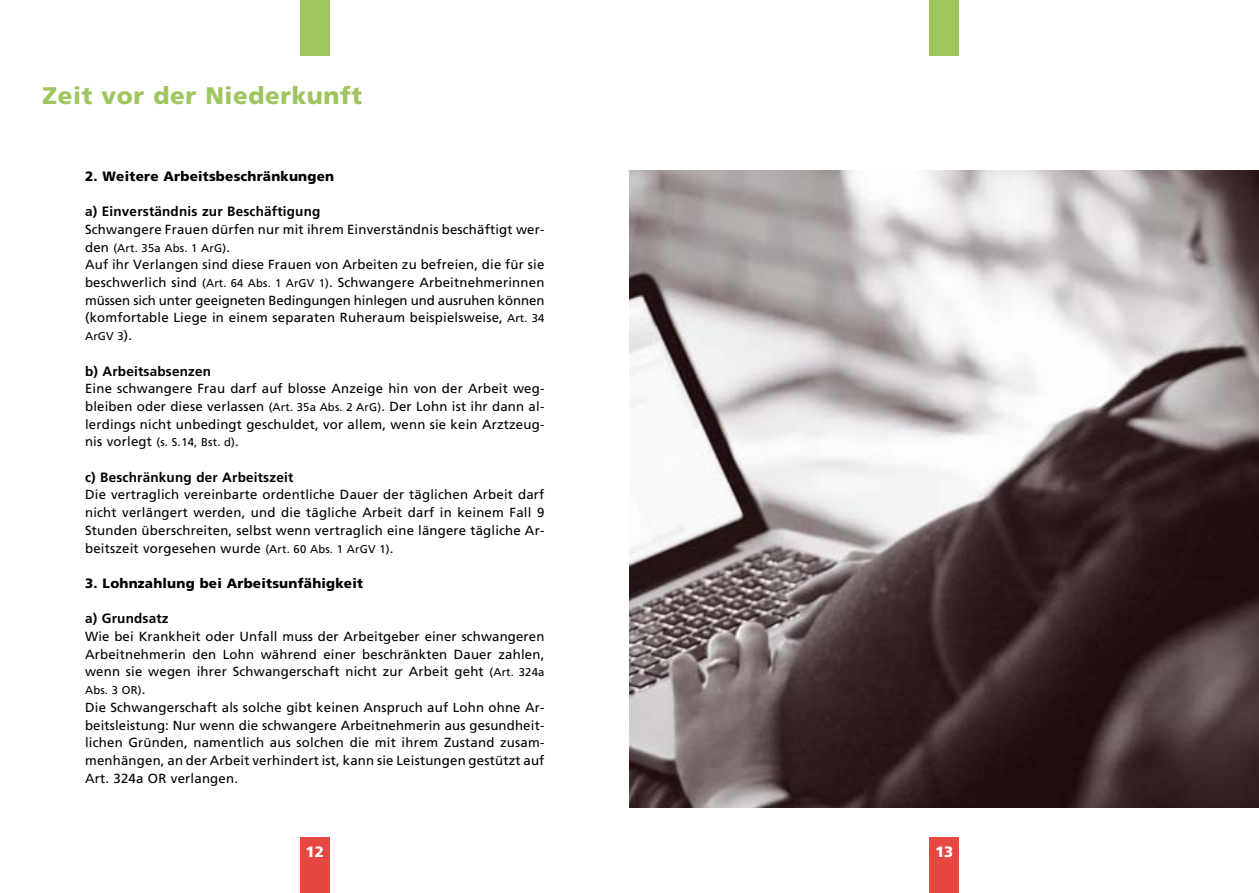
<style>
.page{position:relative;width:1259px;height:893px;background:#fff}
.page>*{position:absolute;margin:0;border:0;box-sizing:border-box;transform-origin:0 0}
.t1{font:900 24px "Frutiger";letter-spacing:.025em;color:#9fc65e}
.t2{font:900 15px "Frutiger";color:#fff}
.t3{font:700 13.5px "Frutiger";letter-spacing:.015em;color:#000}
.t4{font:900 13.5px "Frutiger";letter-spacing:.015em;color:#000}
.t5{font:13.2px/17.7px "Frutiger";letter-spacing:.015em;color:#000;text-align:justify}
.t6{font:11.25px "Frutiger";letter-spacing:.015em;color:#000}
.s1{font-size:13.2px}
.s2{font-size:11.25px}
</style>
<div class="page">
<div style="left:929px;top:0;width:30px;height:55px;background:#9fc65e"></div>
<div style="left:300px;top:0;width:30px;height:55px;background:#9fc65e"></div>
<div style="left:929px;top:838px;width:30px;height:55px;background:#e64741"></div>
<div style="left:300px;top:838px;width:30px;height:55px;background:#e64741"></div>
<img style="left:629px;top:170px;width:629px;height:638px">
<h1 class="t1" style="left:43px;top:81px;width:321px">Zeit vor der Niederkunft</h1>
<p class="t4" style="left:85px;top:168px;width:251px">2. Weitere Arbeitsbeschränkungen</p>
<p class="t3" style="left:85px;top:204px;width:237px">a) Einverständnis zur Beschäftigung</p>
<p class="t5" style="left:85px;top:221px;width:461px">Schwangere Frauen dürfen nur mit ihrem Einverständnis beschäftigt wer-</p>
<p class="t6" style="left:85px;top:241px;width:146px"><span class="s1">den</span> (Art. 35a Abs. 1 ArG)<span class="s1">.</span></p>
<p class="t5" style="left:85px;top:256px;width:461px">Auf ihr Verlangen sind diese Frauen von Arbeiten zu befreien, die für sie beschwerlich sind <span class="s2">(Art. 64 Abs. 1 ArGV 1)</span>. Schwangere Arbeitnehmerinnen müssen sich unter geeigneten Bedingungen hinlegen und ausruhen können (komfortable Liege in einem separaten Ruheraum beispielsweise, <span class="s2">Art. 34</span></p>
<p class="t6" style="left:85px;top:330px;width:49px">ArGV 3<span class="s1">).</span></p>
<p class="t3" style="left:85px;top:363px;width:128px">b) Arbeitsabsenzen</p>
<p class="t5" style="left:85px;top:380px;width:461px">Eine schwangere Frau darf auf blosse Anzeige hin von der Arbeit weg&shy;bleiben oder diese verlassen <span class="s2">(Art. 35a Abs. 2 ArG)</span>. Der Lohn ist ihr dann al&shy;lerdings nicht unbedingt geschuldet, vor allem, wenn sie kein Arztzeug-</p>
<p class="t6" style="left:85px;top:436px;width:155px"><span class="s1">nis vorlegt</span> (s. S.14, Bst. d)<span class="s1">.</span></p>
<p class="t3" style="left:85px;top:469px;width:210px">c) Beschränkung der Arbeitszeit</p>
<p class="t5" style="left:85px;top:486px;width:461px">Die vertraglich vereinbarte ordentliche Dauer der täglichen Arbeit darf nicht verlängert werden, und die tägliche Arbeit darf in keinem Fall 9<br>Stunden überschreiten, selbst wenn vertraglich eine längere tägliche Ar&shy;beitszeit vorgesehen wurde <span class="s2">(Art. 60 Abs. 1 ArGV 1)</span>.</p>
<p class="t4" style="left:85px;top:575px;width:279px">3. Lohnzahlung bei Arbeitsunfähigkeit</p>
<p class="t3" style="left:85px;top:611px;width:85px">a) Grundsatz</p>
<p class="t5" style="left:85px;top:628px;width:461px">Wie bei Krankheit oder Unfall muss der Arbeitgeber einer schwangeren Arbeitnehmerin den Lohn während einer beschränkten Dauer zahlen, wenn sie wegen ihrer Schwangerschaft nicht zur Arbeit geht <span class="s2">(Art. 324a</span></p>
<p class="t6" style="left:85px;top:684px;width:62px">Abs. 3 OR)<span class="s1">.</span></p>
<p class="t5" style="left:85px;top:698px;width:461px">Die Schwangerschaft als solche gibt keinen Anspruch auf Lohn ohne Ar - beitsleistung: Nur wenn die schwangere Arbeitnehmerin aus gesundheit&shy;lichen Gründen, namentlich aus solchen die mit ihrem Zustand zusam&shy;menhängen, an der Arbeit verhindert ist, kann sie Leistungen gestützt auf Art. 324a OR verlangen.</p>
<p class="t2" style="left:305px;top:843px;width:20px">12</p>
<p class="t2" style="left:935px;top:843px;width:20px">13</p>
</div>
